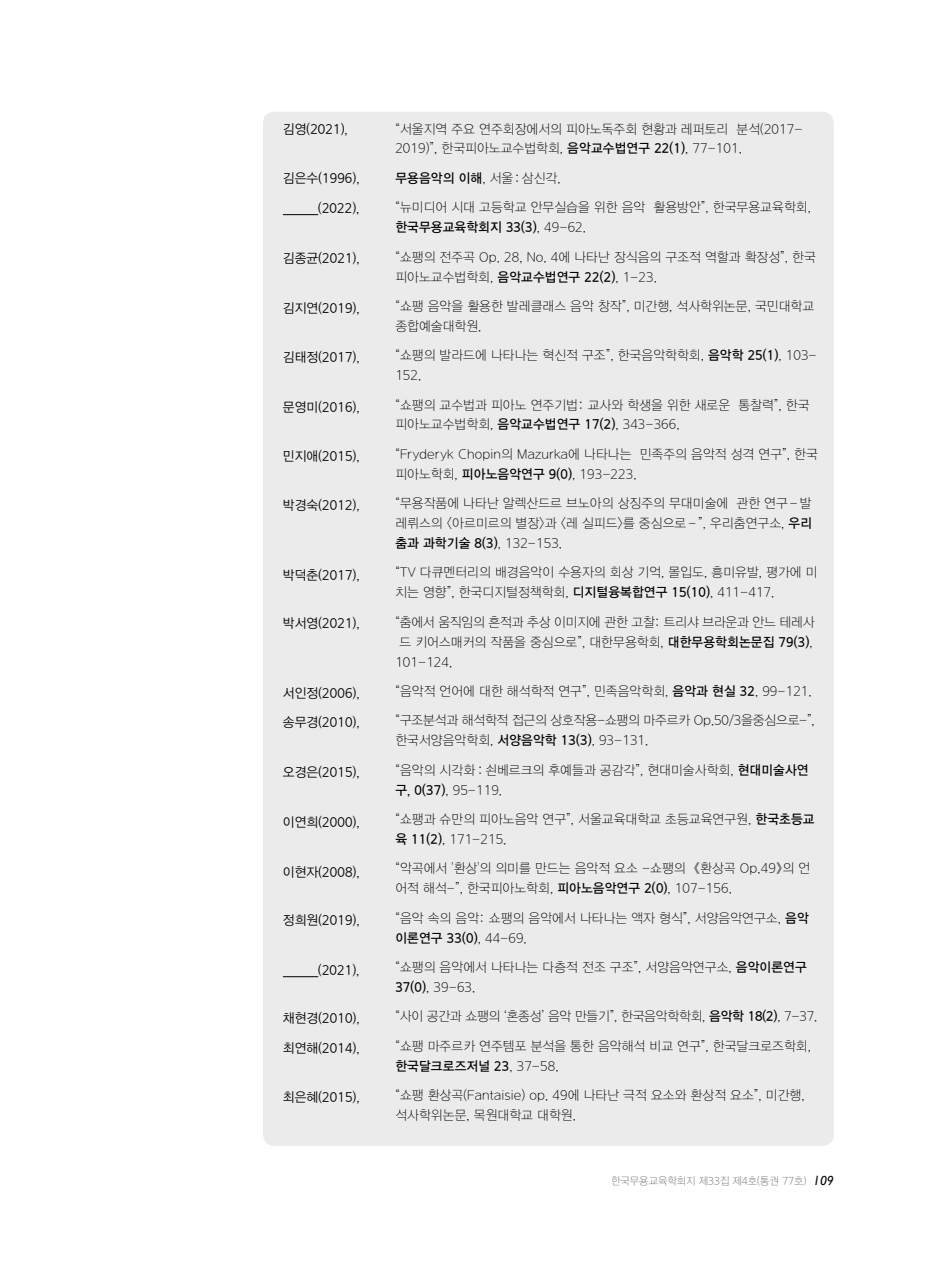
<style>
.page{position:relative;width:933px;height:1270px;background:#fff}
.page>*{position:absolute;margin:0;border:0;box-sizing:border-box;transform-origin:0 0}
.t1{font:13.12px/19.9px "DX Ngo Std 10";letter-spacing:.01em;color:#000;scale:.95 1}
.t2{font:13.12px "DX Ngo Std 20";letter-spacing:.01em;color:#000;scale:.95 1}
.t3{font:13.12px/19.9px "DX Ngo Std 10";letter-spacing:-.01em;color:#000;scale:.95 1}
.t4{font:13.12px "DX Ngo Std 30";letter-spacing:.01em;color:#000;scale:.95 1}
.t5{font:10.5px "DX Ngo Std 10";color:#6d6e71;scale:.95 1}
.s1{font-family:"DX Ngo Std 30"}
.s2{font-family:"DX Ngo Std 10"}
.s3{font-family:"Gill Sans";font-style:italic;font-size:13.12px;color:#000}
</style>
<div class="page">
<div style="left:263px;top:112px;width:570px;height:1034px;background:#ebebec;border-radius:11px"></div>
<hr style="left:283px;top:214px;width:35px;height:1px;background:#000">
<hr style="left:283px;top:976px;width:35px;height:1px;background:#000">
<p class="t2" style="left:283px;top:122px;width:70px">김영(2021),</p>
<p class="t2" style="left:283px;top:171px;width:82px">김은수(1996),</p>
<p class="t2" style="left:318px;top:201px;width:45px">(2022),</p>
<p class="t2" style="left:283px;top:251px;width:82px">김종균(2021),</p>
<p class="t2" style="left:283px;top:301px;width:82px">김지연(2019),</p>
<p class="t2" style="left:283px;top:350px;width:82px">김태정(2017),</p>
<p class="t2" style="left:283px;top:400px;width:82px">문영미(2016),</p>
<p class="t2" style="left:283px;top:450px;width:82px">민지애(2015),</p>
<p class="t2" style="left:283px;top:499px;width:82px">박경숙(2012),</p>
<p class="t2" style="left:283px;top:569px;width:82px">박덕춘(2017),</p>
<p class="t2" style="left:283px;top:617px;width:82px">박서영(2021),</p>
<p class="t2" style="left:283px;top:686px;width:82px">서인정(2006),</p>
<p class="t2" style="left:283px;top:716px;width:82px">송무경(2010),</p>
<p class="t2" style="left:283px;top:766px;width:82px">오경은(2015),</p>
<p class="t2" style="left:283px;top:815px;width:82px">이연희(2000),</p>
<p class="t2" style="left:283px;top:865px;width:82px">이현자(2008),</p>
<p class="t2" style="left:283px;top:914px;width:82px">정희원(2019),</p>
<p class="t2" style="left:318px;top:963px;width:45px">(2021),</p>
<p class="t2" style="left:283px;top:1012px;width:82px">채현경(2010),</p>
<p class="t2" style="left:283px;top:1041px;width:82px">최연해(2014),</p>
<p class="t2" style="left:283px;top:1091px;width:82px">최은혜(2015),</p>
<p class="t1" style="left:395px;top:119px;width:430px">“서울지역 주요 연주회장에서의 피아노독주회 현황과 레퍼토리 분석(2017-<br>2019)”, 한국피아노교수법학회, <span class="s1">음악교수법연구 22(1)</span>, 77-101.</p>
<p class="t1" style="left:395px;top:169px;width:175px"><span class="s1">무용음악의 이해</span>, 서울: 삼신각.</p>
<p class="t1" style="left:395px;top:198px;width:439px">“뉴미디어 시대 고등학교 안무실습을 위한 음악 활용방안”, 한국무용교육학회,</p>
<p class="t4" style="left:395px;top:220px;width:202px">한국무용교육학회지 33(3)<span class="s2">, 49-62.</span></p>
<p class="t1" style="left:395px;top:247px;width:444px">“쇼팽의 전주곡 Op. 28, No. 4에 나타난 장식음의 구조적 역할과 확장성”, 한국 피아노교수법학회, <span class="s1">음악교수법연구 22(2)</span>, 1-23.</p>
<p class="t1" style="left:395px;top:297px;width:442px">“쇼팽 음악을 활용한 발레클래스 음악 창작”, 미간행, 석사학위논문, 국민대학교 종합예술대학원.</p>
<p class="t1" style="left:395px;top:346px;width:445px">“쇼팽의 발라드에 나타나는 혁신적 구조”, 한국음악학학회, <span class="s1">음악학 25(1)</span>, 103-<br>152.</p>
<p class="t1" style="left:395px;top:395px;width:437px">“쇼팽의 교수법과 피아노 연주기법: 교사와 학생을 위한 새로운 통찰력”, 한국 피아노교수법학회, <span class="s1">음악교수법연구 17(2)</span>, 343-366.</p>
<p class="t1" style="left:395px;top:445px;width:446px">“Fryderyk Chopin의 Mazurka에 나타나는 민족주의 음악적 성격 연구”, 한국 피아노학회, <span class="s1">피아노음악연구 9(0)</span>, 193-223.</p>
<p class="t1" style="left:395px;top:494px;width:440px">“무용작품에 나타난 알렉산드르 브노아의 상징주의 무대미술에 관한 연구－발 레뤼스의 &lt;아르미르의 별장&gt;과 &lt;레 실피드&gt;를 중심으로－”, 우리춤연구소, <span class="s1">우리</span></p>
<p class="t4" style="left:395px;top:536px;width:177px">춤과 과학기술 8(3)<span class="s2">, 132-153.</span></p>
<p class="t1" style="left:395px;top:563px;width:446px">“TV 다큐멘터리의 배경음악이 수용자의 회상 기억, 몰입도, 흥미유발, 평가에 미 치는 영향”, 한국디지털정책학회, <span class="s1">디지털융복합연구 15(10)</span>, 411-417.</p>
<p class="t3" style="left:395px;top:612px;width:443px">“춤에서 움직임의 흔적과 추상 이미지에 관한 고찰: 트리샤 브라운과 안느 테레사</p>
<p class="t1" style="left:399px;top:632px;width:436px">드 키어스매커의 작품을 중심으로”, 대한무용학회, <span class="s1">대한무용학회논문집 79(3)</span>,</p>
<p class="t1" style="left:395px;top:652px;width:61px">101-124.</p>
<p class="t1" style="left:395px;top:682px;width:440px">“음악적 언어에 대한 해석학적 연구”, 민족음악학회, <span class="s1">음악과 현실 32</span>, 99-121.</p>
<p class="t3" style="left:395px;top:711px;width:443px">“구조분석과 해석학적 접근의 상호작용-쇼팽의 마주르카 Op.50/3을중심으로-”, 한국서양음악학회, <span class="s1">서양음악학 13(3)</span>, 93-131.</p>
<p class="t1" style="left:395px;top:760px;width:436px">“음악의 시각화 : 쇤베르크의 후예들과 공감각”, 현대미술사학회, <span class="s1">현대미술사연 구, 0(37)</span>, 95-119.</p>
<p class="t1" style="left:395px;top:810px;width:443px">“쇼팽과 슈만의 피아노음악 연구”, 서울교육대학교 초등교육연구원, <span class="s1">한국초등교 육 11(2)</span>, 171-215.</p>
<p class="t1" style="left:395px;top:859px;width:438px">“악곡에서 '환상'의 의미를 만드는 음악적 요소 -쇼팽의 《환상곡 Op.49》의 언 어적 해석-”, 한국피아노학회, <span class="s1">피아노음악연구 2(0)</span>, 107-156.</p>
<p class="t1" style="left:395px;top:908px;width:436px">“음악 속의 음악: 쇼팽의 음악에서 나타나는 액자 형식”, 서양음악연구소, <span class="s1">음악</span></p>
<p class="t4" style="left:395px;top:931px;width:140px">이론연구 33(0)<span class="s2">, 44-69.</span></p>
<p class="t1" style="left:395px;top:958px;width:434px">“쇼팽의 음악에서 나타나는 다층적 전조 구조”, 서양음악연구소, <span class="s1">음악이론연구<br>37(0)</span>, 39-63.</p>
<p class="t3" style="left:395px;top:1007px;width:445px">“사이 공간과 쇼팽의 ‘혼종성’ 음악 만들기”, 한국음악학학회, <span class="s1">음악학 18(2)</span>, 7-37.</p>
<p class="t1" style="left:395px;top:1036px;width:439px">“쇼팽 마주르카 연주템포 분석을 통한 음악해석 비교 연구”, 한국달크로즈학회,</p>
<p class="t4" style="left:395px;top:1059px;width:173px">한국달크로즈저널 23<span class="s2">, 37-58.</span></p>
<p class="t1" style="left:395px;top:1086px;width:432px">“쇼팽 환상곡(Fantaisie) op. 49에 나타난 극적 요소와 환상적 요소”, 미간행, 석사학위논문, 목원대학교 대학원.</p>
<p class="t5" style="left:611px;top:1175px;width:236px">한국무용교육학회지 제33집 제4호(통권 77호) <span class="s3">109</span></p>
</div>
